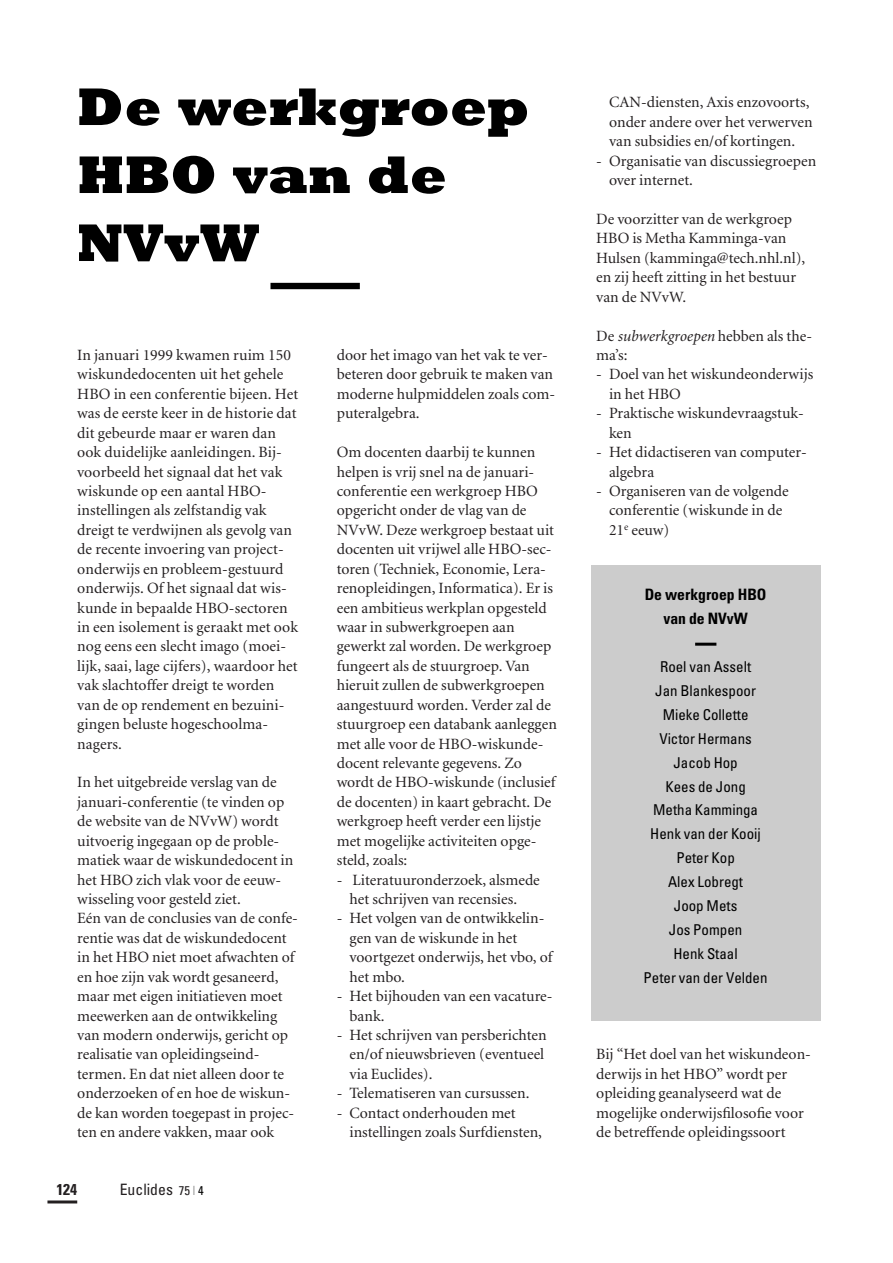
<style>
.page{position:relative;width:893px;height:1263px;background:#fff}
.page>*{position:absolute;margin:0;border:0;box-sizing:border-box;transform-origin:0 0}
.t1{font:800 53.85px/67.9px "Rockwell";color:#000}
.t2{font:15.75px/19.5px "Minion";color:#231f20}
.t3{font:700 condensed 15.75px/23.9px "Univers";color:#000;text-align:center}
.t4{font:condensed 15.75px "Univers";color:#231f20}
.t5{font:700 condensed 15.75px "Univers";color:#231f20}
.t6{font:condensed 15px/23.9px "Univers";color:#000;text-align:center}
.s1{font-size:12.75px}
.s2{font-size:12.75px;color:#808080}
.s3{font-size:12.75px;color:#000}
.s4{font-style:italic}
</style>
<div class="page">
<hr style="left:47px;top:1201px;width:30px;height:2px;background:#231f20">
<div style="left:270px;top:283px;width:90px;height:6px;background:#000"></div>
<div style="left:590px;top:566px;width:230px;height:455px;background:#ccc"></div>
<hr style="left:695px;top:643px;width:21px;height:3px;background:#000">
<h1 class="t1" style="left:77px;top:79px;width:453px">De werkgroep<br>HBO van de<br>NVvW</h1>
<p class="t2" style="left:77px;top:347px;width:222px">In januari 1999 kwamen ruim 150 wiskundedocenten uit het gehele<br>HBO in een conferentie bijeen. Het was de eerste keer in de historie dat dit gebeurde maar er waren dan ook duidelijke aanleidingen. Bij&shy;voorbeeld het signaal dat het vak wiskunde op een aantal HBO&shy;instellingen als zelfstandig vak dreigt te verdwijnen als gevolg van de recente invoering van project&shy;onderwijs en probleem-gestuurd onderwijs. Of het signaal dat wis&shy;kunde in bepaalde HBO-sectoren in een isolement is geraakt met ook nog eens een slecht imago (moei&shy;lijk, saai, lage cijfers), waardoor het vak slachtoffer dreigt te worden van de op rendement en bezuini&shy;gingen beluste hogeschoolma&shy;nagers.</p>
<p class="t2" style="left:77px;top:774px;width:222px">In het uitgebreide verslag van de januari-conferentie (te vinden op de website van de NVvW) wordt uitvoerig ingegaan op de proble&shy;matiek waar de wiskundedocent in het HBO zich vlak voor de eeuw&shy;wisseling voor gesteld ziet.<br>Eén van de conclusies van de confe&shy;rentie was dat de wiskundedocent in het HBO niet moet afwachten of en hoe zijn vak wordt gesaneerd, maar met eigen initiatieven moet meewerken aan de ontwikkeling van modern onderwijs, gericht op realisatie van opleidingseind&shy;termen. En dat niet alleen door te onderzoeken of en hoe de wiskun&shy;de kan worden toegepast in projec&shy;ten en andere vakken, maar ook</p>
<p class="t5" style="left:56px;top:1184px;width:22px">124</p>
<p class="t4" style="left:120px;top:1184px;width:85px">Euclides <span class="s1">75</span> <span class="s2">|</span> <span class="s3">4</span></p>
<p class="t2" style="left:337px;top:347px;width:220px">door het imago van het vak te ver&shy;beteren door gebruik te maken van moderne hulpmiddelen zoals com&shy;puteralgebra.</p>
<p class="t2" style="left:337px;top:444px;width:222px">Om docenten daarbij te kunnen helpen is vrij snel na de januari&shy;conferentie een werkgroep HBO opgericht onder de vlag van de<br>NVvW. Deze werkgroep bestaat uit docenten uit vrijwel alle HBO-sec&shy;toren (Techniek, Economie, Lera&shy;renopleidingen, Informatica). Er is een ambitieus werkplan opgesteld waar in subwerkgroepen aan gewerkt zal worden. De werkgroep fungeert als de stuurgroep. Van hieruit zullen de subwerkgroepen aangestuurd worden. Verder zal de stuurgroep een databank aanleggen met alle voor de HBO-wiskunde&shy;docent relevante gegevens. Zo wordt de HBO-wiskunde (inclusief de docenten) in kaart gebracht. De werkgroep heeft verder een lijstje met mogelijke activiteiten opge&shy;steld, zoals:</p>
<p class="t2" style="left:349px;top:871px;width:192px;text-indent:-13px">- Literatuuronderzoek, alsmede het schrijven van recensies.</p>
<p class="t2" style="left:349px;top:910px;width:204px;text-indent:-13px">- Het volgen van de ontwikkelin&shy;gen van de wiskunde in het voortgezet onderwijs, het vbo, of het mbo.</p>
<p class="t2" style="left:349px;top:988px;width:204px;text-indent:-13px">- Het bijhouden van een vacature&shy;bank.</p>
<p class="t2" style="left:349px;top:1027px;width:199px;text-indent:-13px">- Het schrijven van persberichten en/of nieuwsbrieven (eventueel via Euclides).</p>
<p class="t2" style="left:337px;top:1085px;width:194px">- Telematiseren van cursussen.</p>
<p class="t2" style="left:349px;top:1104px;width:194px;text-indent:-13px">- Contact onderhouden met instellingen zoals Surfdiensten,</p>
<p class="t2" style="left:609px;top:94px;width:205px">CAN-diensten, Axis enzovoorts, onder andere over het verwerven van subsidies en/of kortingen.</p>
<p class="t2" style="left:609px;top:152px;width:209px;text-indent:-13px">- Organisatie van discussiegroepen over internet.</p>
<p class="t2" style="left:596px;top:211px;width:210px">De voorzitter van de werkgroep<br>HBO is Metha Kamminga-van<br>Hulsen (kamminga@tech.nhl.nl), en zij heeft zitting in het bestuur van de NVvW.</p>
<p class="t2" style="left:596px;top:327px;width:217px">De <span class="s4">subwerkgroepen</span> hebben als the&shy;ma’s:</p>
<p class="t2" style="left:609px;top:366px;width:206px;text-indent:-13px">- Doel van het wiskundeonderwijs in het HBO</p>
<p class="t2" style="left:609px;top:405px;width:196px;text-indent:-13px">- Praktische wiskundevraagstuk&shy;ken</p>
<p class="t2" style="left:609px;top:444px;width:199px;text-indent:-13px">- Het didactiseren van computer&shy;algebra</p>
<p class="t2" style="left:609px;top:483px;width:181px;text-indent:-13px">- Organiseren van de volgende conferentie (wiskunde in de<br>21<sup>e</sup> eeuw)</p>
<p class="t3" style="left:644px;top:584px;width:123px">De werkgroep HBO van de NVvW</p>
<p class="t6" style="left:643px;top:656px;width:125px">Roel van Asselt<br>Jan Blankespoor<br>Mieke Collette<br>Victor Hermans<br>Jacob Hop<br>Kees de Jong<br>Metha Kamminga<br>Henk van der Kooij<br>Peter Kop<br>Alex Lobregt<br>Joop Mets<br>Jos Pompen<br>Henk Staal<br>Peter van der Velden</p>
<p class="t2" style="left:596px;top:1046px;width:216px">Bij “Het doel van het wiskundeon&shy;derwijs in het HBO” wordt per opleiding geanalyseerd wat de mogelijke onderwijsfilosofie voor de betreffende opleidingssoort</p>
</div>
